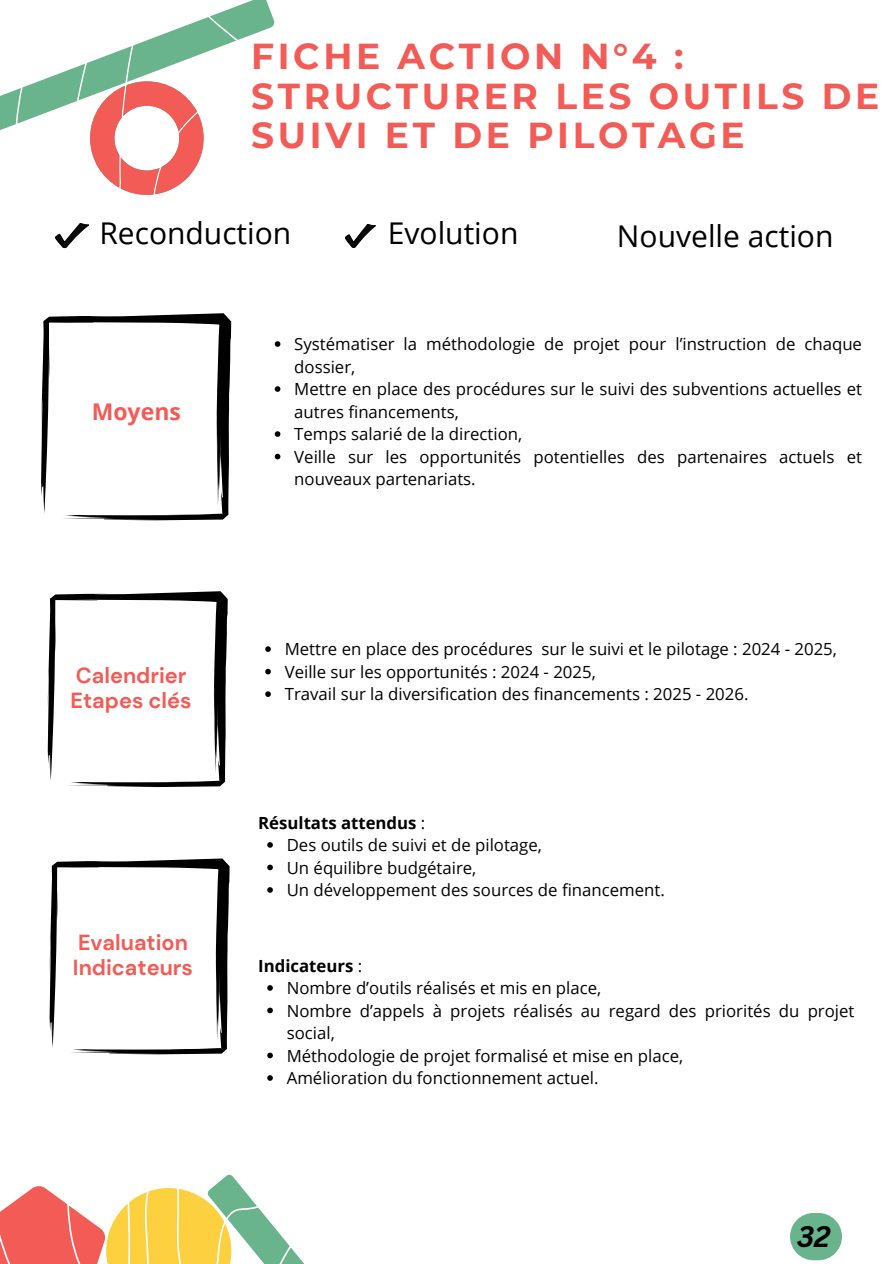
<style>
.page{position:relative;width:893px;height:1264px;background:#fff}
.page>*{position:absolute;margin:0;border:0;box-sizing:border-box;transform-origin:0 0}
.t1{font:700 36px/39.3px "Montserrat";letter-spacing:.1em;color:#f35b56}
.t2{font:30px "Open Sans";color:#000}
.t3{font:italic 700 28.95px "Canva Sans";color:#000}
.t4{font:700 22.95px "Open Sans";color:#f35b56}
.t5{font:700 21.75px/25.3px "DM Sans";color:#f35b56}
.t6{font:16.8px/22.5px "Open Sans";color:#000}
.t7{font:700 16.8px "Open Sans";color:#000}
.s1{font-weight:400}
</style>
<div class="page">
<svg style="left:0;top:1174px;width:304px;height:89px"></svg>
<svg style="left:0;top:0;width:275px;height:195px"></svg>
<svg style="left:275px;top:341px;width:5px;height:6px"></svg>
<svg style="left:275px;top:386px;width:5px;height:6px"></svg>
<svg style="left:275px;top:431px;width:5px;height:6px"></svg>
<svg style="left:275px;top:454px;width:5px;height:5px"></svg>
<svg style="left:41px;top:313px;width:190px;height:207px"></svg>
<svg style="left:48px;top:591px;width:180px;height:196px"></svg>
<svg style="left:345px;top:224px;width:30px;height:24px"></svg>
<svg style="left:55px;top:223px;width:34px;height:25px"></svg>
<svg style="left:49px;top:858px;width:180px;height:196px"></svg>
<svg style="left:265px;top:646px;width:6px;height:6px"></svg>
<svg style="left:265px;top:668px;width:6px;height:6px"></svg>
<svg style="left:265px;top:691px;width:6px;height:6px"></svg>
<svg style="left:267px;top:842px;width:6px;height:5px"></svg>
<svg style="left:267px;top:864px;width:6px;height:6px"></svg>
<svg style="left:267px;top:887px;width:6px;height:5px"></svg>
<svg style="left:267px;top:985px;width:6px;height:5px"></svg>
<svg style="left:267px;top:1007px;width:6px;height:6px"></svg>
<svg style="left:267px;top:1052px;width:6px;height:6px"></svg>
<svg style="left:267px;top:1075px;width:6px;height:5px"></svg>
<div style="left:790px;top:1212px;width:51px;height:48px;background:#69b48d;border-radius:24px"></div>
<p class="t1" style="left:251px;top:37px;width:629px">FICHE ACTION N°4 :<br>STRUCTURER LES OUTILS DE<br>SUIVI ET DE PILOTAGE</p>
<h3 class="t2" style="left:99px;top:212px;width:193px">Reconduction</h3>
<p class="t2" style="left:388px;top:212px;width:132px">Evolution</p>
<p class="t2" style="left:617px;top:214px;width:218px">Nouvelle action</p>
<h2 class="t4" style="left:92px;top:396px;width:91px">Moyens</h2>
<h2 class="t5" style="left:71px;top:662px;width:123px">Calendrier<br>Etapes clés</h2>
<p class="t5" style="left:73px;top:929px;width:121px">Evaluation<br>Indicateurs</p>
<p class="t6" style="left:294px;top:332px;width:569px">Systématiser la méthodologie de projet pour l’instruction de chaque dossier,</p>
<h1 class="t6" style="left:294px;top:377px;width:569px">Mettre en place des procédures sur le suivi des subventions actuelles et autres financements,</h1>
<p class="t6" style="left:294px;top:422px;width:229px">Temps salarié de la direction,</p>
<h2 class="t6" style="left:294px;top:445px;width:569px">Veille sur les opportunités potentielles des partenaires actuels et nouveaux partenariats.</h2>
<p class="t6" style="left:285px;top:637px;width:553px">Mettre en place des procédures sur le suivi et le pilotage : 2024 - 2025,</p>
<p class="t6" style="left:285px;top:660px;width:312px">Veille sur les opportunités : 2024 - 2025,</p>
<p class="t6" style="left:285px;top:682px;width:465px">Travail sur la diversification des financements : 2025 - 2026.</p>
<h3 class="t7" style="left:258px;top:810px;width:169px">Résultats attendus <span class="s1">:</span></h3>
<p class="t6" style="left:287px;top:833px;width:257px">Des outils de suivi et de pilotage,</p>
<h3 class="t6" style="left:287px;top:855px;width:191px">Un équilibre budgétaire,</h3>
<p class="t6" style="left:287px;top:878px;width:379px">Un développement des sources de financement.</p>
<p class="t7" style="left:258px;top:953px;width:105px">Indicateurs <span class="s1">:</span></p>
<p class="t6" style="left:287px;top:976px;width:316px">Nombre d’outils réalisés et mis en place,</p>
<p class="t6" style="left:287px;top:998px;width:569px">Nombre d’appels à projets réalisés au regard des priorités du projet social,</p>
<p class="t6" style="left:287px;top:1043px;width:398px">Méthodologie de projet formalisé et mise en place,</p>
<p class="t6" style="left:287px;top:1066px;width:313px">Amélioration du fonctionnement actuel.</p>
<p class="t3" style="left:797px;top:1215px;width:35px">32</p>
</div>
